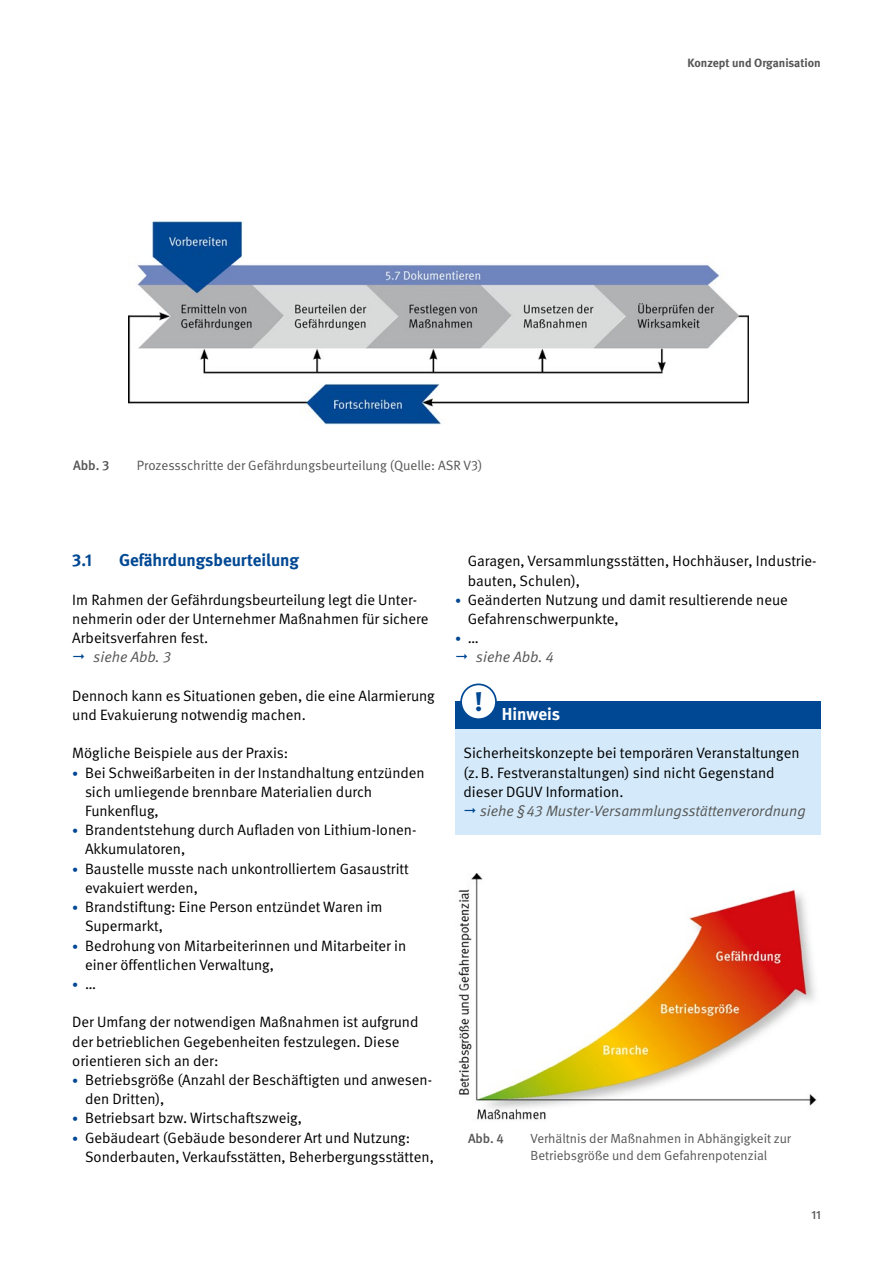
<style>
.page{position:relative;width:893px;height:1263px;background:#fff}
.page>*{position:absolute;margin:0;border:0;box-sizing:border-box;transform-origin:0 0}
.t1{font:700 27px "DGUV Meta Serif";color:#004893}
.Überschriften_H2{font:700 17.25px "DGUV Meta";color:#004893}
.Kasten_Schattierung_STG_Titel{font:700 17.25px "DGUV Meta";color:#fff}
.Fließtext_FT_Abstand_0{font:15px/19.2px "DGUV Meta";color:#000}
.Kasten_Schattierung_STG_FT{font:15px "DGUV Meta";color:#000}
.Fließtext_FT{font:15px/19.2px "DGUV Meta";letter-spacing:-.005em;color:#000}
.Kasten_Schattierung_STG_FT-2{font:italic 15px "DGUV Meta";color:#565655}
.t2{font:13.5px "DGUV Meta";color:#565655}
.t3{font:500 13.5px "DGUV Meta";color:#565655}
.t4{font:13.2px/17.7px "DGUV Meta";color:#565655}
.t5{font:500 13.2px "DGUV Meta";color:#565655}
.t6{font:700 12px "DGUV Meta";color:#565655}
.t7{font:12px "DGUV Meta";color:#004893}
.t8{font:500 12px "DGUV Meta";color:#565655}
.s1{font-size:12px;color:#004893}
.s2{font-size:15px;color:#000}
</style>
<div class="page">
<img style="left:128px;top:222px;width:621px;height:202px">
<div style="left:455px;top:701px;width:366px;height:29px;background:#004893"></div>
<div style="left:455px;top:729px;width:366px;height:106px;background:#d4eafa"></div>
<img style="left:458px;top:874px;width:359px;height:246px">
<div style="left:461px;top:684px;width:35px;height:35px;background:#fff;border-radius:50%"></div>
<div style="left:460px;top:683px;width:37px;height:37px;border:2px solid #004893;border-radius:50%"></div>
<p class="t3" style="left:73px;top:458px;width:38px">Abb. 3</p>
<p class="t2" style="left:137px;top:458px;width:347px">Prozessschritte der Gefährdungsbeurteilung (Quelle: ASR V3)</p>
<p class="t6" style="left:688px;top:56px;width:135px">Konzept und Organisation</p>
<h2 class="Überschriften_H2" style="left:72px;top:550px;width:21px">3.1</h2>
<h2 class="Überschriften_H2" style="left:119px;top:550px;width:182px">Gefährdungsbeurteilung</h2>
<p class="Fließtext_FT_Abstand_0" style="left:72px;top:590px;width:358px">Im Rahmen der Gefährdungsbeurteilung legt die Unter&shy;nehmerin oder der Unternehmer Maßnahmen für sichere<br>Arbeitsverfahren fest.</p>
<p class="Kasten_Schattierung_STG_FT-2" style="left:94px;top:649px;width:79px">siehe Abb. 3</p>
<p class="Fließtext_FT" style="left:72px;top:686px;width:364px">Dennoch kann es Situationen geben, die eine Alarmierung und Evakuierung notwendig machen.</p>
<p class="Fließtext_FT_Abstand_0" style="left:72px;top:744px;width:217px">Mögliche Beispiele aus der Praxis:</p>
<p class="Fließtext_FT_Abstand_0" style="left:85px;top:763px;width:341px;text-indent:-13px"><span class="s1">•</span> Bei Schweißarbeiten in der Instandhaltung entzünden sich umliegende brennbare Materialien durch<br>Funkenflug,</p>
<p class="Fließtext_FT_Abstand_0" style="left:85px;top:821px;width:333px;text-indent:-13px"><span class="s1">•</span> Brandentstehung durch Aufladen von Lithium-Ionen-<br>Akkumulatoren,</p>
<p class="Fließtext_FT_Abstand_0" style="left:85px;top:859px;width:325px;text-indent:-13px"><span class="s1">•</span> Baustelle musste nach unkontrolliertem Gasaustritt evakuiert werden,</p>
<p class="Fließtext_FT_Abstand_0" style="left:85px;top:898px;width:299px;text-indent:-13px"><span class="s1">•</span> Brandstiftung: Eine Person entzündet Waren im<br>Supermarkt,</p>
<p class="Fließtext_FT_Abstand_0" style="left:85px;top:936px;width:323px;text-indent:-13px"><span class="s1">•</span> Bedrohung von Mitarbeiterinnen und Mitarbeiter in einer öffentlichen Verwaltung,</p>
<p class="t7" style="left:72px;top:978px;width:25px">• <span class="s2">…</span></p>
<p class="Fließtext_FT_Abstand_0" style="left:72px;top:1013px;width:348px">Der Umfang der notwendigen Maßnahmen ist aufgrund der betrieblichen Gegebenheiten festzulegen. Diese orientieren sich an der:</p>
<p class="Fließtext_FT_Abstand_0" style="left:85px;top:1070px;width:348px;text-indent:-13px"><span class="s1">•</span> Betriebsgröße (Anzahl der Beschäftigten und anwesen&shy;den Dritten),</p>
<p class="Fließtext_FT_Abstand_0" style="left:72px;top:1109px;width:231px"><span class="s1">•</span> Betriebsart bzw. Wirtschaftszweig,</p>
<p class="Fließtext_FT_Abstand_0" style="left:85px;top:1128px;width:350px;text-indent:-13px"><span class="s1">•</span> Gebäudeart (Gebäude besonderer Art und Nutzung:<br>Sonderbauten, Verkaufsstätten, Beherbergungsstätten,</p>
<p class="Fließtext_FT_Abstand_0" style="left:468px;top:552px;width:350px">Garagen, Versammlungsstätten, Hochhäuser, Industrie&shy;bauten, Schulen),</p>
<p class="Fließtext_FT_Abstand_0" style="left:468px;top:590px;width:322px;text-indent:-13px"><span class="s1">•</span> Geänderten Nutzung und damit resultierende neue<br>Gefahrenschwerpunkte,</p>
<p class="t7" style="left:455px;top:632px;width:25px">• <span class="s2">…</span></p>
<p class="Kasten_Schattierung_STG_FT-2" style="left:476px;top:649px;width:79px">siehe Abb. 4</p>
<h1 class="t1" style="left:474px;top:685px;width:10px">!</h1>
<h3 class="Kasten_Schattierung_STG_Titel" style="left:502px;top:704px;width:60px">Hinweis</h3>
<p class="Kasten_Schattierung_STG_FT" style="left:463px;top:745px;width:338px">Sicherheitskonzepte bei temporären Veranstaltungen</p>
<p class="Kasten_Schattierung_STG_FT" style="left:463px;top:764px;width:313px">(z.B. Festveranstaltungen) sind nicht Gegenstand</p>
<p class="Kasten_Schattierung_STG_FT" style="left:463px;top:783px;width:162px">dieser DGUV Information.</p>
<p class="Kasten_Schattierung_STG_FT-2" style="left:480px;top:802px;width:327px">siehe §43 Muster-Versammlungsstättenverordnung</p>
<p class="t5" style="left:468px;top:1130px;width:37px">Abb. 4</p>
<p class="t4" style="left:531px;top:1129px;width:262px">Verhältnis der Maßnahmen in Abhängigkeit zur<br>Betriebsgröße und dem Gefahrenpotenzial</p>
<p class="t8" style="left:811px;top:1208px;width:11px">11</p>
</div>
